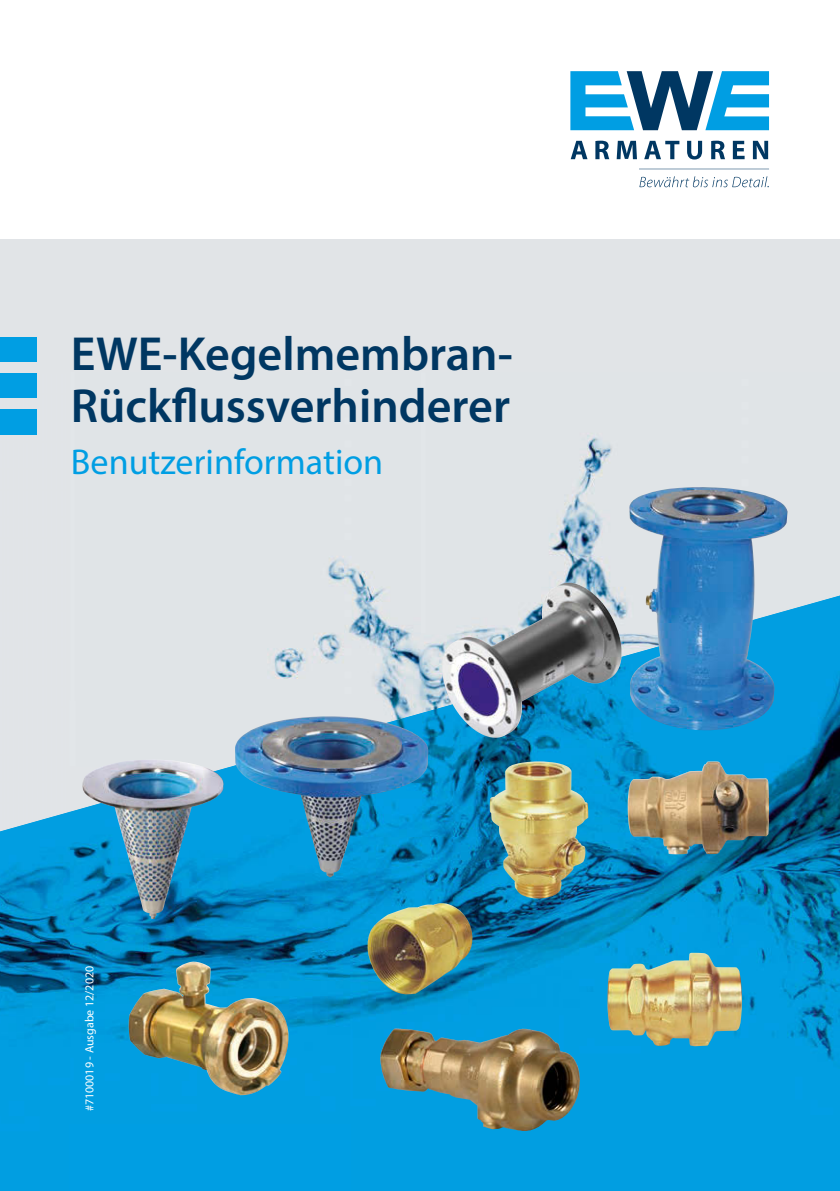
<style>
.page{position:relative;width:840px;height:1191px;background:#fff}
.page>*{position:absolute;margin:0;border:0;box-sizing:border-box;transform-origin:0 0}
.t1{font:600 48px/52px "Myriad Pro";color:#003762}
.t2{font:36px "Myriad Pro";color:#009ee3}
.t3{font:12px "Myriad Pro";color:#fff}
</style>
<div class="page">
<div style="left:0;top:240px;width:839px;height:951px;background:#e1e4e7"></div>
<div style="left:0;top:337px;width:36px;height:25px;background:#009ee3"></div>
<img style="left:455px;top:435px;width:333px;height:199px">
<img style="left:274px;top:556px;width:145px;height:123px">
<img style="left:0;top:373px;width:37px;height:62px">
<img style="left:419px;top:634px;width:140px;height:40px">
<img style="left:559px;top:595px;width:280px;height:596px">
<img style="left:349px;top:674px;width:211px;height:517px">
<img style="left:69px;top:765px;width:281px;height:426px">
<img style="left:0;top:812px;width:70px;height:379px">
<img style="left:0;top:374px;width:36px;height:24px">
<img style="left:0;top:410px;width:36px;height:24px">
<svg style="left:570px;top:71px;width:198px;height:59px"></svg>
<svg style="left:570px;top:141px;width:17px;height:18px"></svg>
<svg style="left:595px;top:141px;width:14px;height:18px"></svg>
<svg style="left:616px;top:141px;width:20px;height:18px"></svg>
<svg style="left:644px;top:141px;width:35px;height:18px"></svg>
<svg style="left:687px;top:141px;width:14px;height:18px"></svg>
<svg style="left:711px;top:141px;width:13px;height:18px"></svg>
<svg style="left:732px;top:141px;width:12px;height:18px"></svg>
<svg style="left:752px;top:141px;width:15px;height:18px"></svg>
<hr style="left:638px;top:169px;width:130px;height:1px;background:#003762">
<svg style="left:639px;top:176px;width:129px;height:11px"></svg>
<img style="left:128px;top:961px;width:160px;height:134px">
<img style="left:367px;top:903px;width:106px;height:91px">
<img style="left:629px;top:487px;width:158px;height:243px">
<img style="left:235px;top:716px;width:193px;height:161px">
<img style="left:82px;top:760px;width:141px;height:159px">
<img style="left:380px;top:1028px;width:107px;height:100px">
<img style="left:489px;top:761px;width:99px;height:139px">
<img style="left:627px;top:761px;width:141px;height:93px">
<img style="left:607px;top:952px;width:134px;height:94px">
<img style="left:544px;top:582px;width:23px;height:17px">
<p class="t1" style="left:71px;top:327px;width:443px">EWE-Kegelmembran-<br>Rückflussverhinderer</p>
<p class="t2" style="left:71px;top:440px;width:313px">Benutzerinformation</p>
<p class="t3" style="left:82px;top:1111px;width:147px;rotate:-90deg">#7100019 - Ausgabe 12/2020</p>
</div>
